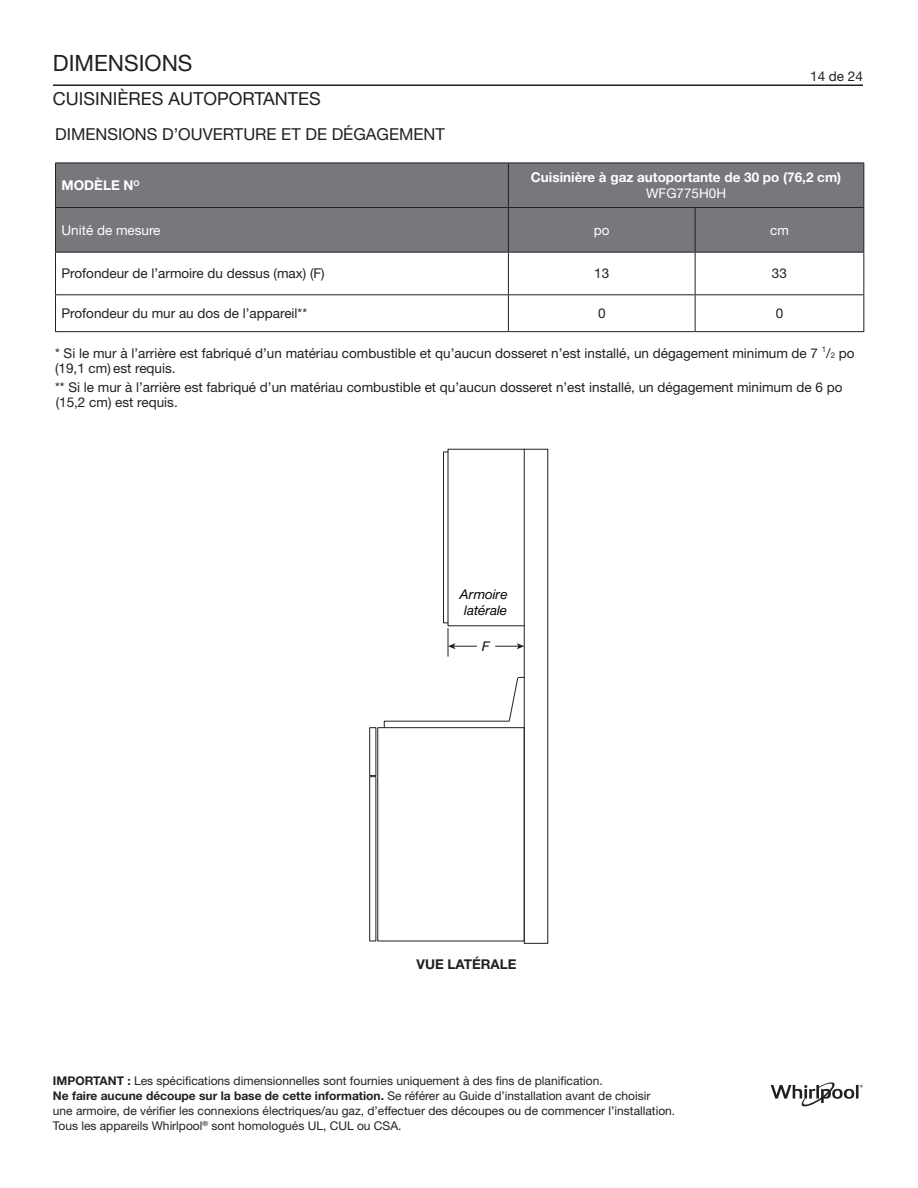
<style>
.page{position:relative;width:918px;height:1188px;background:#fff}
.page>*{position:absolute;margin:0;border:0;box-sizing:border-box;transform-origin:0 0}
.t1{font:22.5px "Helvetica Neue LT Std";color:#231f20}
.t2{font:18px "Helvetica Neue LT Std";color:#231f20}
.t3{font:16.5px "Helvetica Neue LT Std";color:#231f20}
._2_Body{font:13.5px/15px "Helvetica Neue LT Std";color:#231f20}
.t4{font:700 13.5px "Helvetica Neue LT Std";color:#fff}
.t5{font:13.5px "Helvetica Neue LT Std";color:#fff}
.t6{font:italic 13.5px/16.2px "Neue Helvetica BQ";color:#050504;text-align:center}
.t7{font:700 13.5px "Helvetica Neue LT Std";color:#231f20}
.t8{font:12px/15px "Helvetica Neue LT Std";color:#231f20}
.s1{font-size:7.8px}
.s2{font-weight:700}
</style>
<div class="page">
<hr style="left:53px;top:84px;width:810px;height:2px;background:#231f20">
<hr style="left:856px;top:1085px;width:3px;height:14px;background:#231f20">
<svg style="left:771px;top:1082px;width:83px;height:24px"></svg>
<div style="left:56px;top:164px;width:807px;height:88px;background:#76787b"></div>
<hr style="left:508px;top:253px;width:1px;height:41px;background:#231f20">
<hr style="left:695px;top:253px;width:1px;height:41px;background:#231f20">
<hr style="left:863px;top:253px;width:1px;height:41px;background:#231f20">
<hr style="left:55px;top:294px;width:453px;height:1px;background:#231f20">
<hr style="left:508px;top:294px;width:187px;height:1px;background:#231f20">
<hr style="left:508px;top:295px;width:1px;height:36px;background:#231f20">
<hr style="left:695px;top:294px;width:169px;height:1px;background:#231f20">
<hr style="left:695px;top:295px;width:1px;height:36px;background:#231f20">
<hr style="left:863px;top:295px;width:1px;height:36px;background:#231f20">
<hr style="left:508px;top:331px;width:187px;height:1px;background:#231f20">
<hr style="left:695px;top:331px;width:169px;height:1px;background:#231f20">
<hr style="left:863px;top:163px;width:1px;height:44px;background:#231f20">
<hr style="left:55px;top:207px;width:453px;height:1px;background:#231f20">
<hr style="left:508px;top:207px;width:187px;height:1px;background:#231f20">
<hr style="left:695px;top:207px;width:169px;height:1px;background:#231f20">
<hr style="left:695px;top:208px;width:1px;height:44px;background:#231f20">
<hr style="left:863px;top:208px;width:1px;height:44px;background:#231f20">
<hr style="left:508px;top:252px;width:187px;height:1px;background:#231f20">
<hr style="left:695px;top:252px;width:169px;height:1px;background:#231f20">
<hr style="left:508px;top:163px;width:187px;height:1px;background:#231f20">
<hr style="left:695px;top:163px;width:169px;height:1px;background:#231f20">
<hr style="left:55px;top:253px;width:1px;height:41px;background:#231f20">
<hr style="left:55px;top:295px;width:1px;height:36px;background:#231f20">
<hr style="left:55px;top:331px;width:453px;height:1px;background:#231f20">
<hr style="left:55px;top:163px;width:453px;height:1px;background:#231f20">
<hr style="left:55px;top:163px;width:1px;height:44px;background:#231f20">
<hr style="left:508px;top:163px;width:1px;height:44px;background:#231f20">
<hr style="left:55px;top:208px;width:1px;height:44px;background:#231f20">
<hr style="left:508px;top:208px;width:1px;height:44px;background:#231f20">
<hr style="left:55px;top:252px;width:453px;height:1px;background:#231f20">
<div style="left:524px;top:449px;width:24px;height:495px;border:1px solid #231f20"></div>
<div style="left:448px;top:449px;width:77px;height:177px;border:1px solid #231f20"></div>
<div style="left:443px;top:452px;width:5px;height:171px;border:1px solid #231f20"></div>
<div style="left:377px;top:727px;width:148px;height:214px;border:1px solid #231f20"></div>
<div style="left:369px;top:727px;width:7px;height:49px;border:1px solid #231f20"></div>
<div style="left:369px;top:776px;width:7px;height:165px;border:1px solid #231f20"></div>
<svg style="left:384px;top:677px;width:141px;height:52px"></svg>
<svg style="left:496px;top:643px;width:28px;height:6px"></svg>
<svg style="left:448px;top:628px;width:29px;height:28px"></svg>
<h1 class="t1" style="left:53px;top:49px;width:141px">DIMENSIONS</h1>
<h2 class="t2" style="left:53px;top:88px;width:269px">CUISINIÈRES AUTOPORTANTES</h2>
<p class="_2_Body" style="left:810px;top:68px;width:54px">14 de 24</p>
<p class="t3" style="left:55px;top:124px;width:391px">DIMENSIONS D’OUVERTURE ET DE DÉGAGEMENT</p>
<p class="t4" style="left:62px;top:177px;width:80px">MODÈLE N<sup>O</sup></p>
<p class="t4" style="left:531px;top:169px;width:312px">Cuisinière à gaz autoportante de 30 po (76,2 cm)</p>
<p class="t5" style="left:646px;top:185px;width:82px">WFG775H0H</p>
<p class="t5" style="left:62px;top:222px;width:101px">Unité de mesure</p>
<p class="t5" style="left:594px;top:222px;width:17px">po</p>
<p class="t5" style="left:770px;top:222px;width:20px">cm</p>
<p class="_2_Body" style="left:62px;top:266px;width:265px">Profondeur de l’armoire du dessus (max) (F)</p>
<p class="_2_Body" style="left:594px;top:266px;width:17px">13</p>
<p class="_2_Body" style="left:772px;top:266px;width:17px">33</p>
<p class="_2_Body" style="left:62px;top:306px;width:247px">Profondeur du mur au dos de l’appareil**</p>
<p class="_2_Body" style="left:598px;top:306px;width:9px">0</p>
<p class="_2_Body" style="left:776px;top:306px;width:9px">0</p>
<p class="_2_Body" style="left:55px;top:346px;width:801px">* Si le mur à l’arrière est fabriqué d’un matériau combustible et qu’aucun dosseret n’est installé, un dégagement minimum de 7 <sup>1</sup>/<span class="s1">2</span> po (19,1 cm) est requis.</p>
<p class="_2_Body" style="left:55px;top:380px;width:789px">** Si le mur à l’arrière est fabriqué d’un matériau combustible et qu’aucun dosseret n’est installé, un dégagement minimum de 6 po (15,2 cm) est requis.</p>
<p class="t6" style="left:460px;top:586px;width:49px">Armoire latérale</p>
<p class="t6" style="left:482px;top:639px;width:9px">F</p>
<p class="t7" style="left:417px;top:956px;width:102px">VUE LATÉRALE</p>
<p class="t8" style="left:53px;top:1073px;width:624px"><span class="s2">IMPORTANT :</span> Les spécifications dimensionnelles sont fournies uniquement à des fins de planification.<br><span class="s2">Ne faire aucune découpe sur la base de cette information.</span> Se référer au Guide d’installation avant de choisir<br>une armoire, de vérifier les connexions électriques/au gaz, d’effectuer des découpes ou de commencer l’installation.<br>Tous les appareils Whirlpool<sup>®</sup> sont homologués UL, CUL ou CSA.</p>
</div>
